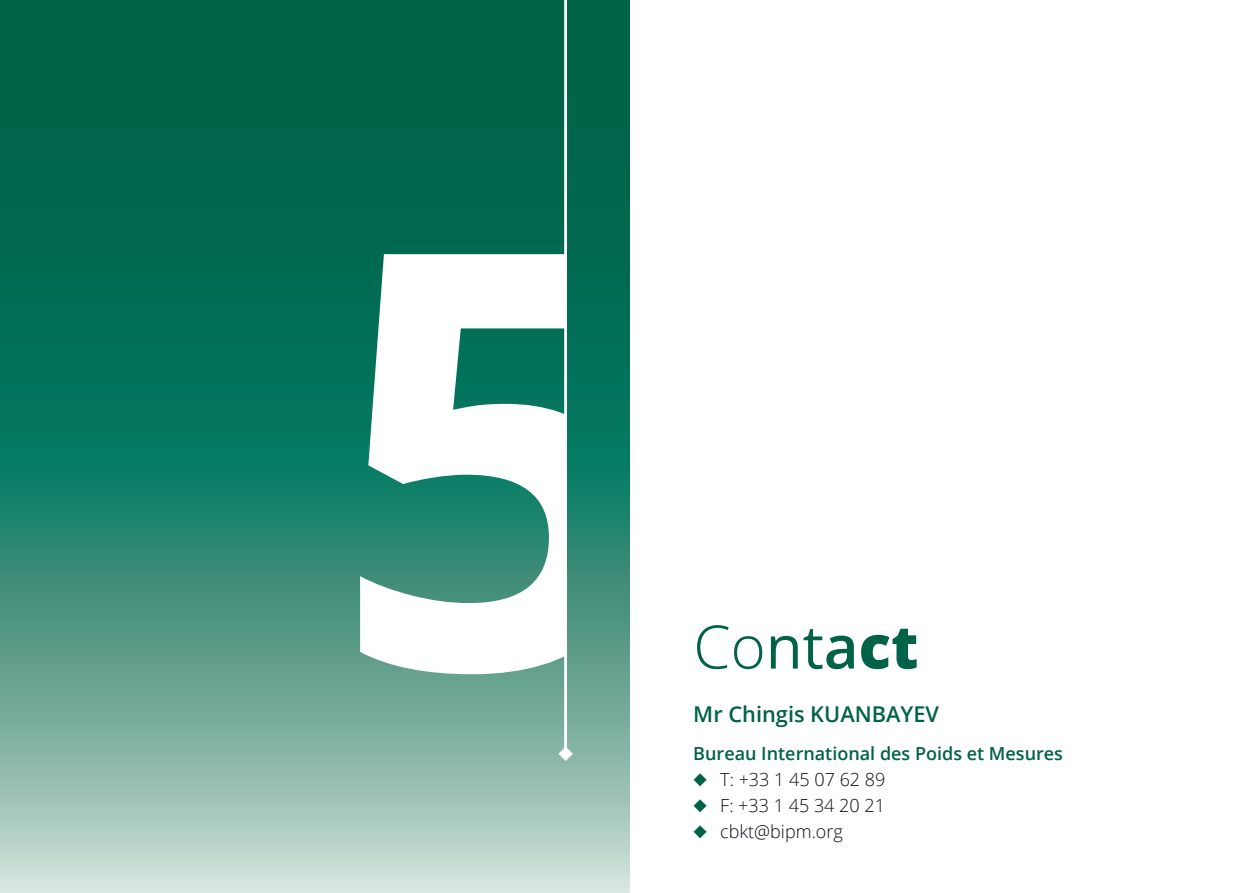
<style>
.page{position:relative;width:1259px;height:893px;background:#fff}
.page>*{position:absolute;margin:0;border:0;box-sizing:border-box;transform-origin:0 0}
.t1{font:700 580.5px "Open Sans";color:#fff}
.t2{font:300 60px "Open Sans";color:#006247}
.Gros_titres{font:600 21.75px "Open Sans";color:#006247}
.t3{font:300 18px "Open Sans";color:#0e0c15}
.ptit_titre{font:600 18px "Open Sans";color:#006247}
.s1{font-weight:400}
.s2{font-weight:600}
.s3{font-weight:800}
.s4{color:#006247}
</style>
<div class="page">
<svg style="left:0;top:0;width:567px;height:893px;background:#338772"></svg>
<hr style="left:564px;top:0;width:3px;height:755px;background:#fff">
<svg style="left:567px;top:0;width:62px;height:893px;background:#338771"></svg>
<svg style="left:558px;top:746px;width:15px;height:15px"></svg>
<p class="t1" style="left:332px;top:48px;width:333px">5</p>
<p class="t2" style="left:693px;top:606px;width:227px">Co<span class="s1">nt</span><span class="s2">a</span><span class="s3">ct</span></p>
<p class="Gros_titres" style="left:693px;top:699px;width:247px">Mr Chingis KUANBAYEV</p>
<p class="ptit_titre" style="left:693px;top:741px;width:371px">Bureau International des Poids et Mesures</p>
<p class="t3" style="left:693px;top:767px;width:194px"><span class="s4">◆</span> T: +33 1 45 07 62 89</p>
<p class="t3" style="left:693px;top:793px;width:193px"><span class="s4">◆</span> F: +33 1 45 34 20 21</p>
<p class="t3" style="left:693px;top:819px;width:151px"><span class="s4">◆</span> cbkt@bipm.org</p>
</div>
